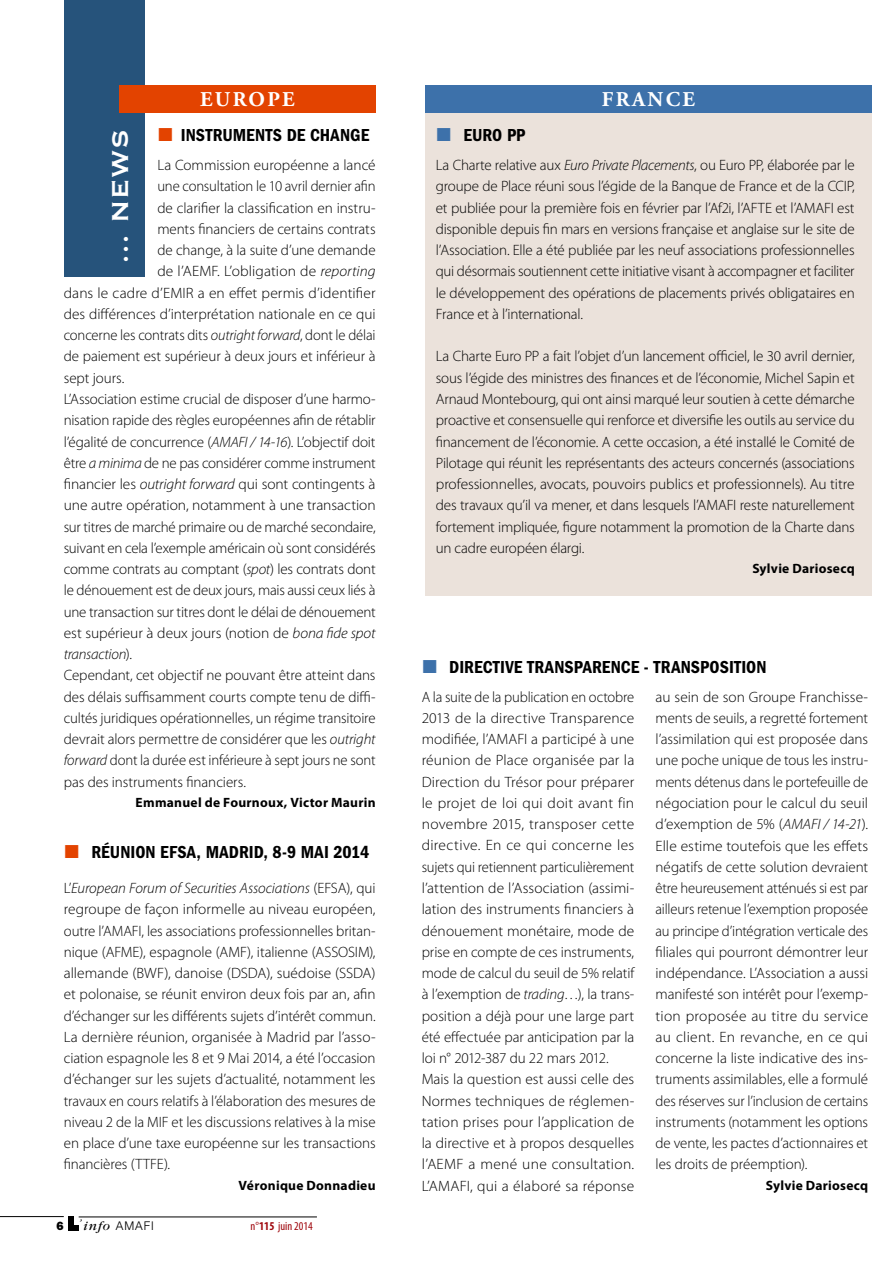
<style>
.page{position:relative;width:893px;height:1263px;background:#fff}
.page>*{position:absolute;margin:0;border:0;box-sizing:border-box;transform-origin:0 0}
.t1{font:30px "Copperplate";color:#fff}
.t2{font:700 21px "Adobe Garamond Pro";letter-spacing:.115em;color:#fff}
.t3{font:600 condensed 18px "Franklin Gothic";color:#000}
.t4{font:300 15px/21.3px "Myriad Pro";letter-spacing:-.005em;color:#000;text-align:justify}
.t5{font:italic 300 15px "Myriad Pro";letter-spacing:-.015em;color:#000}
.t6{font:700 13.5px "Myriad Pro";letter-spacing:.02em;color:#000}
.t7{font:condensed 12px "Myriad Pro";color:#9f070d}
.t8{font:300 12px "Helvetica Neue";letter-spacing:.08em;color:#000}
.s1{font-style:italic}
.s2{font-style:normal}
.s3{font-family:"Franklin Gothic";font-weight:800}
.s4{font-family:"Garamond";font-weight:400;font-style:italic;font-size:13.5px}
.s5{font-weight:700}
</style>
<div class="page">
<div style="left:425px;top:113px;width:447px;height:482px;background:#ebe2db"></div>
<hr style="left:79px;top:1216px;width:238px;height:1px;background:#000">
<hr style="left:0;top:1216px;width:64px;height:1px;background:#000">
<div style="left:68px;top:1216px;width:5px;height:14px;background:#000"></div>
<div style="left:68px;top:1225px;width:11px;height:5px;background:#000"></div>
<div style="left:64px;top:0;width:81px;height:276px;background:#26537b"></div>
<div style="left:425px;top:85px;width:447px;height:28px;background:#3d71aa"></div>
<div style="left:119px;top:85px;width:257px;height:28px;background:#e34300"></div>
<h2 class="t2" style="left:200px;top:88px;width:96px">EUROPE</h2>
<h2 class="t2" style="left:602px;top:88px;width:95px">FRANCE</h2>
<p class="t3" style="left:181px;top:125px;width:190px">INSTRUMENTS DE CHANGE</p>
<p class="t4" style="left:157px;top:154px;width:220px">La Commission européenne a lancé</p>
<p class="t4" style="left:157px;top:176px;width:220px">une consultation le 10 avril dernier afin</p>
<p class="t4" style="left:157px;top:197px;width:220px">de clarifier la classification en instru-</p>
<p class="t4" style="left:157px;top:218px;width:220px">ments financiers de certains contrats</p>
<p class="t4" style="left:157px;top:239px;width:220px">de change, à la suite d’une demande</p>
<p class="t4" style="left:157px;top:261px;width:220px">de l’AEMF. L’obligation de <span class="s1">reporting</span></p>
<p class="t4" style="left:64px;top:282px;width:313px">dans le cadre d’EMIR a en effet permis d’identifier</p>
<p class="t4" style="left:64px;top:303px;width:313px">des différences d’interprétation nationale en ce qui</p>
<p class="t4" style="left:64px;top:324px;width:313px">concerne les contrats dits <span class="s1">outright forward</span>, dont le délai</p>
<p class="t4" style="left:64px;top:346px;width:313px">de paiement est supérieur à deux jours et inférieur à</p>
<p class="t4" style="left:64px;top:367px;width:62px">sept jours.</p>
<p class="t4" style="left:64px;top:388px;width:313px">L’Association estime crucial de disposer d’une harmo-</p>
<p class="t4" style="left:64px;top:409px;width:313px">nisation rapide des règles européennes afin de rétablir</p>
<p class="t4" style="left:64px;top:431px;width:313px">l’égalité de concurrence (<span class="s1">AMAFI / 14-16</span>). L’objectif doit</p>
<p class="t4" style="left:64px;top:452px;width:313px">être <span class="s1">a minima</span> de ne pas considérer comme instrument</p>
<p class="t4" style="left:64px;top:473px;width:313px">financier les <span class="s1">outright forward</span> qui sont contingents à</p>
<p class="t4" style="left:64px;top:494px;width:313px">une autre opération, notamment à une transaction</p>
<p class="t4" style="left:64px;top:516px;width:313px">sur titres de marché primaire ou de marché secondaire,</p>
<p class="t4" style="left:64px;top:537px;width:313px">suivant en cela l’exemple américain où sont considérés</p>
<p class="t4" style="left:64px;top:558px;width:313px">comme contrats au comptant (<span class="s1">spot</span>) les contrats dont</p>
<p class="t4" style="left:64px;top:579px;width:313px">le dénouement est de deux jours, mais aussi ceux liés à</p>
<p class="t4" style="left:64px;top:601px;width:313px">une transaction sur titres dont le délai de dénouement</p>
<p class="t4" style="left:64px;top:622px;width:313px">est supérieur à deux jours (notion de <span class="s1">bona fide spot</span></p>
<p class="t5" style="left:64px;top:645px;width:70px">transaction<span class="s2">).</span></p>
<p class="t4" style="left:64px;top:665px;width:313px">Cependant, cet objectif ne pouvant être atteint dans</p>
<p class="t4" style="left:64px;top:686px;width:313px">des délais suffisamment courts compte tenu de diffi-</p>
<p class="t4" style="left:64px;top:707px;width:313px">cultés juridiques opérationnelles, un régime transitoire</p>
<p class="t4" style="left:64px;top:728px;width:313px">devrait alors permettre de considérer que les <span class="s1">outright</span></p>
<p class="t4" style="left:64px;top:750px;width:313px"><span class="s1">forward</span> dont la durée est inférieure à sept jours ne sont</p>
<p class="t4" style="left:64px;top:771px;width:184px">pas des instruments financiers.</p>
<p class="t6" style="left:136px;top:794px;width:241px">Emmanuel de Fournoux, Victor Maurin</p>
<p class="t3" style="left:91px;top:842px;width:279px">RÉUNION EFSA, MADRID, 8-9 MAI 2014</p>
<p class="t4" style="left:64px;top:877px;width:313px">L’<span class="s1">European Forum of Securities Associations</span> (EFSA), qui regroupe de façon informelle au niveau européen, outre l’AMAFI, les associations professionnelles britan&shy;nique (AFME), espagnole (AMF), italienne (ASSOSIM), allemande (BWF), danoise (DSDA), suédoise (SSDA) et polonaise, se réunit environ deux fois par an, afin d’échanger sur les différents sujets d’intérêt commun.<br>La dernière réunion, organisée à Madrid par l’asso&shy;ciation espagnole les 8 et 9 Mai 2014, a été l’occasion d’échanger sur les sujets d’actualité, notamment les travaux en cours relatifs à l’élaboration des mesures de niveau 2 de la MIF et les discussions relatives à la mise en place d’une taxe européenne sur les transactions financières (TTFE).</p>
<p class="t6" style="left:239px;top:1176px;width:138px">Véronique Donnadieu</p>
<h1 class="t1" style="left:101px;top:264px;width:136px;rotate:-90deg">… NEWS</h1>
<p class="t8" style="left:57px;top:1216px;width:99px"><span class="s3">6</span> <sup>’</sup> <span class="s4">info</span> AMAFI</p>
<p class="t7" style="left:251px;top:1219px;width:64px">n°<span class="s5">115</span> juin 2014</p>
<p class="t3" style="left:463px;top:125px;width:63px">EURO PP</p>
<p class="t4" style="left:436px;top:154px;width:420px">La Charte relative aux <span class="s1">Euro Private Placements</span>, ou Euro PP, élaborée par le groupe de Place réuni sous l’égide de la Banque de France et de la CCIP, et publiée pour la première fois en février par l’Af2i, l’AFTE et l’AMAFI est disponible depuis fin mars en versions française et anglaise sur le site de l’Association. Elle a été publiée par les neuf associations professionnelles qui désormais soutiennent cette initiative visant à accompagner et faciliter le développement des opérations de placements privés obligataires en France et à l’international.</p>
<p class="t4" style="left:436px;top:346px;width:420px">La Charte Euro PP a fait l’objet d’un lancement officiel, le 30 avril dernier, sous l’égide des ministres des finances et de l’économie, Michel Sapin et Arnaud Montebourg, qui ont ainsi marqué leur soutien à cette démarche proactive et consensuelle qui renforce et diversifie les outils au service du financement de l’économie. A cette occasion, a été installé le Comité de Pilotage qui réunit les représentants des acteurs concernés (associations professionnelles, avocats, pouvoirs publics et professionnels). Au titre des travaux qu’il va mener, et dans lesquels l’AMAFI reste naturellement fortement impliquée, figure notamment la promotion de la Charte dans un cadre européen élargi.</p>
<p class="t6" style="left:752px;top:560px;width:104px">Sylvie Dariosecq</p>
<p class="t3" style="left:449px;top:656px;width:319px">DIRECTIVE TRANSPARENCE - TRANSPOSITION</p>
<p class="t4" style="left:422px;top:686px;width:214px;text-align:left">A la suite de la publication en octobre 2013 de la directive Transparence modifiée, l’AMAFI a participé à une réunion de Place organisée par la Direction du Trésor pour préparer le projet de loi qui doit avant fin novembre 2015, transposer cette directive. En ce qui concerne les sujets qui retiennent particulièrement l’attention de l’Association (assimi&shy;lation des instruments financiers à dénouement monétaire, mode de prise en compte de ces instruments, mode de calcul du seuil de 5% relatif à l’exemption de <span class="s1">trading</span>…), la trans&shy;position a déjà pour une large part été effectuée par anticipation par la loi n° 2012-387 du 22 mars 2012.<br>Mais la question est aussi celle des Normes techniques de réglemen&shy;tation prises pour l’application de la directive et à propos desquelles l’AEMF a mené une consultation.<br>L’AMAFI, qui a élaboré sa réponse</p>
<p class="t4" style="left:656px;top:686px;width:214px">au sein de son Groupe Franchisse&shy;ments de seuils, a regretté fortement l’assimilation qui est proposée dans une poche unique de tous les instru&shy;ments détenus dans le portefeuille de négociation pour le calcul du seuil d’exemption de 5% (<span class="s1">AMAFI / 14-21</span>).<br>Elle estime toutefois que les effets négatifs de cette solution devraient être heureusement atténués si est par ailleurs retenue l’exemption proposée au principe d’intégration verticale des filiales qui pourront démontrer leur indépendance. L’Association a aussi manifesté son intérêt pour l’exemp&shy;tion proposée au titre du service au client. En revanche, en ce qui concerne la liste indicative des ins&shy;truments assimilables, elle a formulé des réserves sur l’inclusion de certains instruments (notamment les options de vente, les pactes d’actionnaires et les droits de préemption).</p>
<p class="t6" style="left:766px;top:1176px;width:104px">Sylvie Dariosecq</p>
</div>
